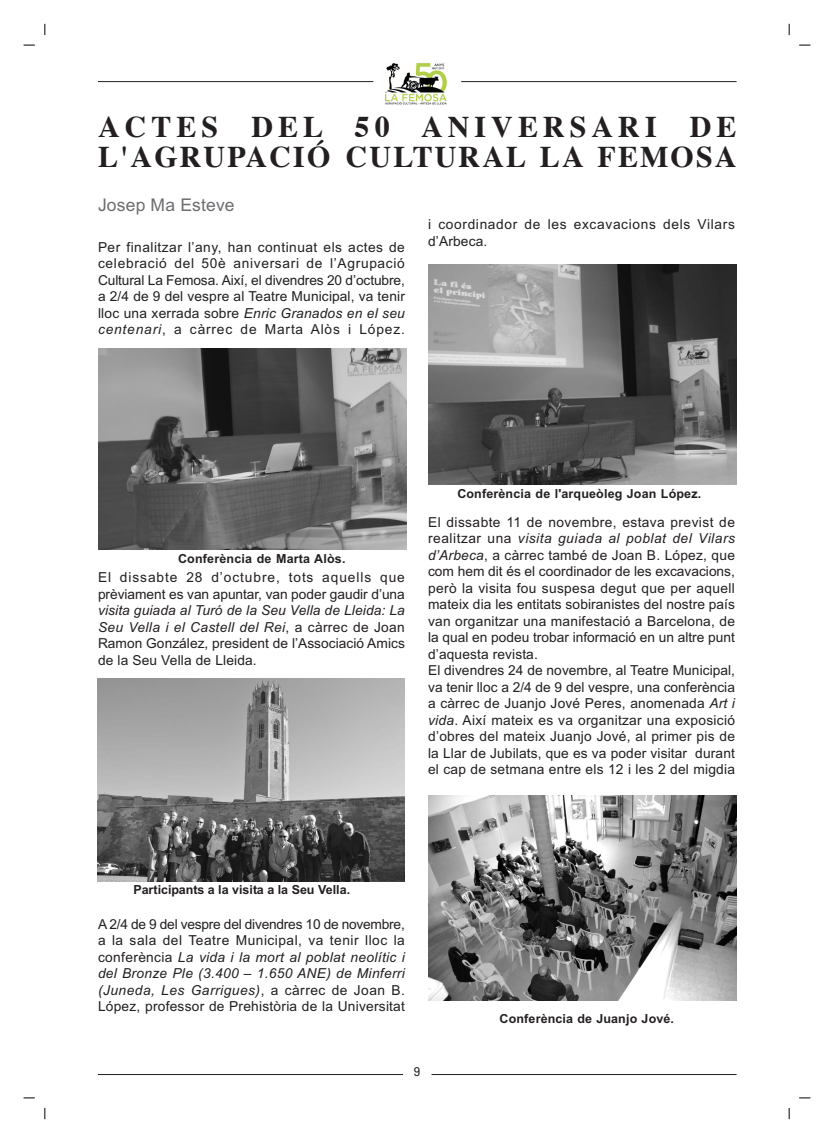
<style>
.page{position:relative;width:834px;height:1143px;background:#fff}
.page>*{position:absolute;margin:0;border:0;box-sizing:border-box;transform-origin:0 0}
.t1{font:700 30px/30px "Times";letter-spacing:.07em;color:#231f20}
.t2{font:17.5px "Arial MS";letter-spacing:.01em;color:#6c6d70}
.t3{font:13.75px/16.5px "Arial MS";letter-spacing:.01em;color:#231f20}
.t4{font:13.75px/16.5px "Arial Italic MS";letter-spacing:.025em;color:#231f20}
.t5{font:13.75px/16.5px "Arial MS";letter-spacing:-.015em;color:#231f20}
.t6{font:13.75px/16.5px "Arial MS";letter-spacing:.045em;color:#231f20}
.t7{font:13.75px "Arial MS";letter-spacing:.03em;color:#231f20}
.t8{font:13.75px "Arial MS";letter-spacing:.06em;color:#231f20}
.t9{font:12.5px "Arial Bold MS";letter-spacing:.01em;color:#231f20}
.t10{font:500 12.5px "Geometric Slab 703 BT";color:#231f20}
.s1{font-family:"Arial MS"}
.s2{font-family:"Arial Italic MS"}
</style>
<div class="page">
<svg style="left:789px;top:1107px;width:1px;height:12px"></svg>
<hr style="left:98px;top:81px;width:275px;height:1px;background:#231f20">
<hr style="left:461px;top:81px;width:275px;height:1px;background:#231f20">
<hr style="left:98px;top:1074px;width:305px;height:1px;background:#231f20">
<hr style="left:431px;top:1074px;width:305px;height:1px;background:#231f20">
<img style="left:385px;top:63px;width:62px;height:41px">
<img style="left:98px;top:348px;width:308px;height:202px">
<img style="left:98px;top:678px;width:307px;height:203px">
<img style="left:428px;top:264px;width:308px;height:221px">
<img style="left:428px;top:796px;width:308px;height:204px">
<h1 class="t1" style="left:98px;top:114px;width:640px">ACTES DEL 50 ANIVERSARI DE<br>L'AGRUPACIÓ CULTURAL LA FEMOSA</h1>
<p class="t2" style="left:98px;top:199px;width:138px">Josep Ma Esteve</p>
<p class="t3" style="left:98px;top:240px;width:308px;text-align:justify">Per finalitzar l’any, han continuat els actes de celebració del 50è aniversari de l’Agrupació Cultural La Femosa. Així, el divendres 20 d’octubre, a 2/4 de 9 del vespre al Teatre Municipal, va tenir</p>
<p class="t4" style="left:98px;top:306px;width:308px"><span class="s1">lloc una xerrada sobre</span> Enric Granados en el seu</p>
<p class="t8" style="left:98px;top:324px;width:308px"><span class="s2">centenari</span>, a càrrec de Marta Alòs i López.</p>
<p class="t6" style="left:428px;top:218px;width:308px">i coordinador de les excavacions dels Vilars d’Arbeca.</p>
<p class="t9" style="left:178px;top:553px;width:169px">Conferència de Marta Alòs.</p>
<p class="t3" style="left:98px;top:570px;width:308px">El dissabte 28 d’octubre, tots aquells que prèviament es van apuntar, van poder gaudir d’una</p>
<p class="t4" style="left:98px;top:603px;width:308px">visita guiada al Turó de la Seu Vella de Lleida: La<br>Seu Vella i el Castell del Rei<span class="s1">, a càrrec de Joan</span></p>
<p class="t3" style="left:98px;top:636px;width:308px">Ramon González, president de l’Associació Amics de la Seu Vella de Lleida.</p>
<p class="t9" style="left:457px;top:489px;width:245px">Conferència de l'arqueòleg Joan López.</p>
<p class="t7" style="left:428px;top:516px;width:308px">El dissabte 11 de novembre, estava previst de</p>
<p class="t4" style="left:428px;top:531px;width:308px"><span class="s1">realitzar una</span> visita guiada al poblat del Vilars</p>
<p class="t3" style="left:428px;top:548px;width:308px"><span class="s2">d’Arbeca</span>, a càrrec també de Joan B. López, que com hem dit és el coordinador de les excavacions, però la visita fou suspesa degut que per aquell mateix dia les entitats sobiranistes del nostre país van organitzar una manifestació a Barcelona, de la qual en podeu trobar informació en un altre punt d’aquesta revista.<br>El divendres 24 de novembre, al Teatre Municipal, va tenir lloc a 2/4 de 9 del vespre, una conferència a càrrec de Juanjo Jové Peres, anomenada <span class="s2">Art i vida</span>. Així mateix es va organitzar una exposició d’obres del mateix Juanjo Jové, al primer pis de la Llar de Jubilats, que es va poder visitar durant el cap de setmana entre els 12 i les 2 del migdia</p>
<p class="t9" style="left:133px;top:885px;width:218px">Participants a la visita a la Seu Vella.</p>
<p class="t5" style="left:98px;top:917px;width:308px">A 2/4 de 9 del vespre del divendres 10 de novembre, a la sala del Teatre Municipal, va tenir lloc la</p>
<p class="t4" style="left:98px;top:950px;width:308px;text-align:justify"><span class="s1">conferència</span> La vida i la mort al poblat neolític i del Bronze Ple (3.400 – 1.650 ANE) de Minferri (Juneda, Les Garrigues)<span class="s1">, a càrrec de Joan B.</span></p>
<p class="t3" style="left:98px;top:999px;width:308px">López, professor de Prehistòria de la Universitat</p>
<p class="t10" style="left:414px;top:1067px;width:8px">9</p>
<p class="t9" style="left:499px;top:1014px;width:176px">Conferència de Juanjo Jové.</p>
</div>
